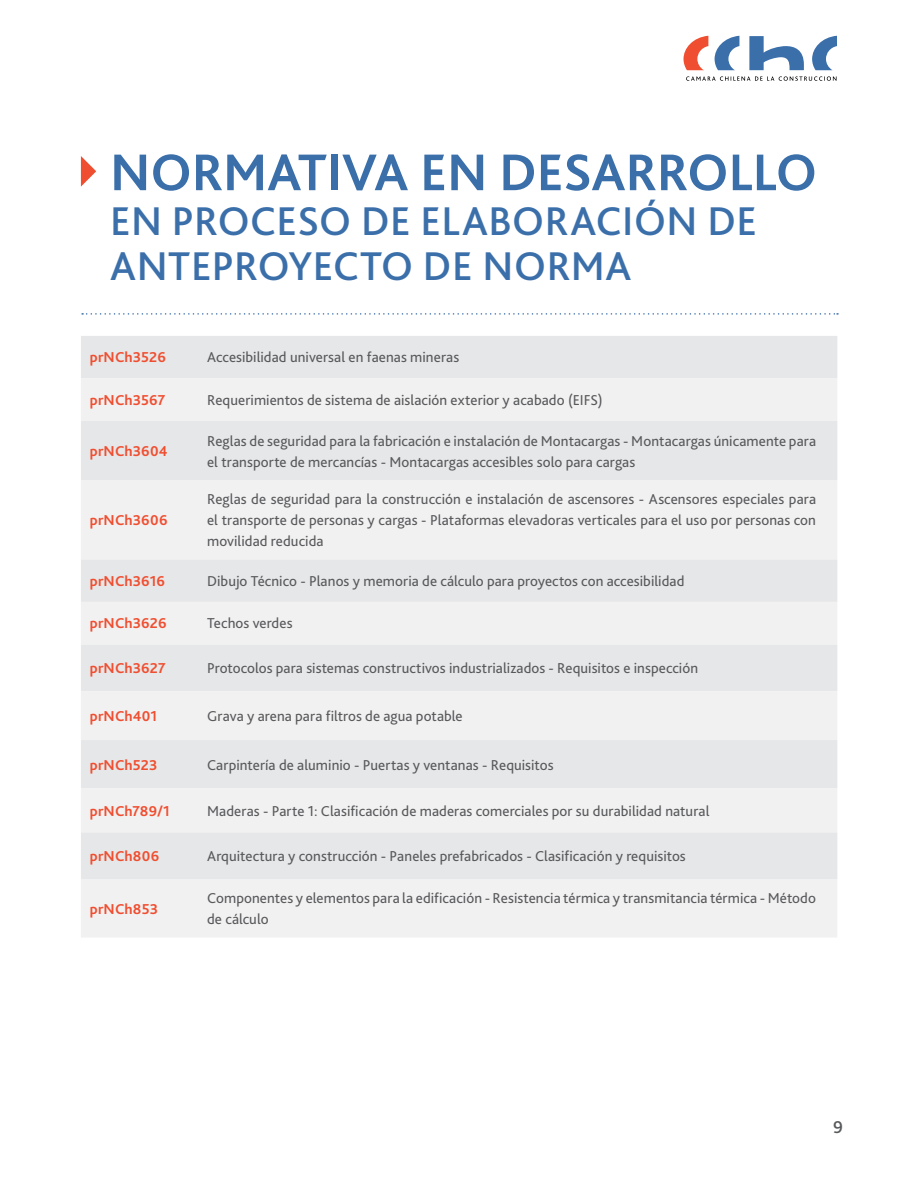
<style>
.page{position:relative;width:918px;height:1188px;background:#fff}
.page>*{position:absolute;margin:0;border:0;box-sizing:border-box;transform-origin:0 0}
.t1{font:700 54px "Bliss Pro";letter-spacing:-.005em;color:#3b6faa}
.t2{font:500 42px/45px "Bliss Pro";letter-spacing:.01em;color:#3b6faa}
.t3{font:500 18px "Bliss Pro";color:#58595b}
.t4{font:15px/21px "Bliss Pro";letter-spacing:.005em;color:#58595b}
.t5{font:700 15px "Bliss Pro";letter-spacing:.01em;color:#f04e30}
</style>
<div class="page">
<svg style="left:749px;top:36px;width:55px;height:34px"></svg>
<svg style="left:812px;top:36px;width:25px;height:34px"></svg>
<svg style="left:715px;top:36px;width:24px;height:34px"></svg>
<svg style="left:684px;top:36px;width:24px;height:34px"></svg>
<svg style="left:686px;top:76px;width:151px;height:5px"></svg>
<div style="left:81px;top:336px;width:756px;height:42px;background:#e6e7e8"></div>
<svg style="left:81px;top:378px;width:756px;height:559px;fill:#f1f1f2"></svg>
<svg style="left:82px;top:313px;width:756px;height:2px"></svg>
<svg style="left:81px;top:156px;width:15px;height:31px"></svg>
<h1 class="t1" style="left:110px;top:139px;width:709px">NORMATIVA EN DESARROLLO</h1>
<h2 class="t2" style="left:110px;top:198px;width:648px">EN PROCESO DE ELABORACIÓN DE<br>ANTEPROYECTO DE NORMA</h2>
<p class="t5" style="left:90px;top:348px;width:78px">prNCh3526</p>
<p class="t4" style="left:207px;top:347px;width:254px">Accesibilidad universal en faenas mineras</p>
<p class="t5" style="left:90px;top:391px;width:77px">prNCh3567</p>
<p class="t4" style="left:207px;top:389px;width:397px">Requerimientos de sistema de aislación exterior y acabado (EIFS)</p>
<p class="t5" style="left:90px;top:442px;width:79px">prNCh3604</p>
<p class="t4" style="left:207px;top:430px;width:610px">Reglas de seguridad para la fabricación e instalación de Montacargas - Montacargas únicamente para el transporte de mercancías - Montacargas accesibles solo para cargas</p>
<p class="t5" style="left:90px;top:511px;width:79px">prNCh3606</p>
<p class="t4" style="left:207px;top:488px;width:610px;text-align:justify">Reglas de seguridad para la construcción e instalación de ascensores - Ascensores especiales para el transporte de personas y cargas - Plataformas elevadoras verticales para el uso por personas con movilidad reducida</p>
<p class="t5" style="left:90px;top:572px;width:77px">prNCh3616</p>
<p class="t4" style="left:207px;top:570px;width:479px">Dibujo Técnico - Planos y memoria de cálculo para proyectos con accesibilidad</p>
<p class="t5" style="left:90px;top:614px;width:78px">prNCh3626</p>
<p class="t4" style="left:207px;top:613px;width:87px">Techos verdes</p>
<p class="t5" style="left:90px;top:659px;width:77px">prNCh3627</p>
<p class="t4" style="left:207px;top:657px;width:493px">Protocolos para sistemas constructivos industrializados - Requisitos e inspección</p>
<p class="t5" style="left:90px;top:707px;width:69px">prNCh401</p>
<p class="t4" style="left:207px;top:705px;width:257px">Grava y arena para filtros de agua potable</p>
<p class="t5" style="left:90px;top:755px;width:69px">prNCh523</p>
<p class="t4" style="left:207px;top:754px;width:348px">Carpintería de aluminio - Puertas y ventanas - Requisitos</p>
<p class="t5" style="left:90px;top:801px;width:82px">prNCh789/1</p>
<p class="t4" style="left:207px;top:800px;width:504px">Maderas - Parte 1: Clasificación de maderas comerciales por su durabilidad natural</p>
<p class="t5" style="left:90px;top:847px;width:71px">prNCh806</p>
<p class="t4" style="left:207px;top:845px;width:480px">Arquitectura y construcción - Paneles prefabricados - Clasificación y requisitos</p>
<p class="t5" style="left:90px;top:900px;width:70px">prNCh853</p>
<p class="t4" style="left:207px;top:888px;width:610px">Componentes y elementos para la edificación - Resistencia térmica y transmitancia térmica - Método de cálculo</p>
<p class="t3" style="left:833px;top:1116px;width:11px">9</p>
</div>
